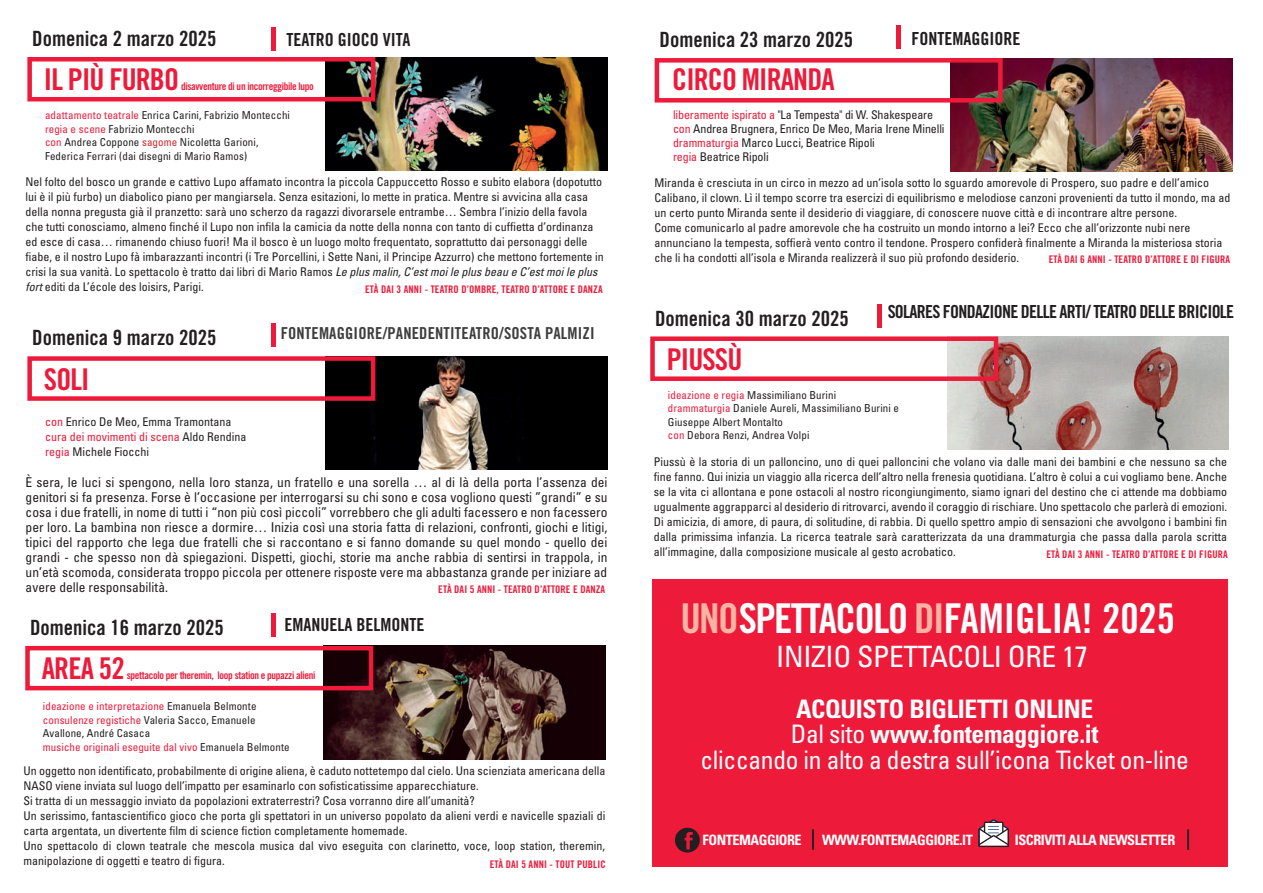
<style>
.page{position:relative;width:1263px;height:893px;background:#fff}
.page>*{position:absolute;margin:0;border:0;box-sizing:border-box;transform-origin:0 0}
.t1{font:41.1px "Trade Gothic LT Std Bd Cn 20";letter-spacing:-.04em;color:#fff}
.t2{font:30px "Trade Gothic LT Std Bd Cn 20";letter-spacing:-.03em;color:#ed1a3a}
.t3{font:condensed 29.4px "Univers LT Std";letter-spacing:-.01em;color:#fff}
.t4{font:condensed 25.5px/25.5px "Univers LT Std";letter-spacing:-.01em;color:#fff;text-align:center}
.t5{font:21px "Trade Gothic LT Std Bd Cn 20";color:#231f20}
.t6{font:18px "Trade Gothic LT Std Bd Cn 20";letter-spacing:-.04em;color:#231f20}
.t7{font:18px "Trade Gothic LT Std Bd Cn 20";color:#231f20}
.t8{font:16.5px "Trade Gothic LT Std Bd Cn 20";letter-spacing:.01em;color:#3e3e3f}
.t9{font:700 condensed 14.25px "Univers LT Std";letter-spacing:-.03em;color:#fff}
.t10{font:condensed 13.5px/15px "Univers LT Std";color:#231f20;text-align:justify}
.t11{font:condensed 12px/15px "Univers LT Std";color:#231f20}
.t12{font:condensed 10.95px/13.5px "Univers LT Std";letter-spacing:.01em;color:#231f20}
.t13{font:condensed 10.95px/13.5px "Univers LT Std";letter-spacing:.01em;color:#ed1a3a}
.t14{font:10.5px "Trade Gothic LT Std Bd Cn 20";letter-spacing:.01em;color:#ed1a3a}
.t15{font:10.5px "Trade Gothic LT Std Bd Cn 20";letter-spacing:-.03em;color:#ed1a3a}
.s1{color:#ed1a3a}
.s2{color:#d1232a}
.s3{font-style:italic}
.s4{color:#231f20}
.s5{color:#f9b4a6}
.s6{font-weight:700}
</style>
<div class="page">
<img style="left:950px;top:58px;width:282px;height:113px">
<img style="left:323px;top:646px;width:282px;height:113px">
<img style="left:948px;top:336px;width:280px;height:114px">
<img style="left:325px;top:57px;width:282px;height:113px">
<img style="left:325px;top:356px;width:282px;height:113px">
<div style="left:655px;top:58px;width:348px;height:45px;border:4px solid #ed1a3a"></div>
<div style="left:25px;top:646px;width:348px;height:44px;border:4px solid #ed1a3a"></div>
<div style="left:650px;top:336px;width:348px;height:45px;border:4px solid #ed1a3a"></div>
<div style="left:27px;top:57px;width:348px;height:44px;border:4px solid #ed1a3a"></div>
<div style="left:27px;top:356px;width:348px;height:45px;border:4px solid #ed1a3a"></div>
<div style="left:896px;top:25px;width:5px;height:24px;background:#ed1a3a"></div>
<div style="left:271px;top:27px;width:5px;height:24px;background:#ed1a3a"></div>
<div style="left:271px;top:613px;width:5px;height:24px;background:#ed1a3a"></div>
<hr style="left:877px;top:304px;width:4px;height:24px;background:#ed1a3a">
<div style="left:271px;top:323px;width:5px;height:24px;background:#ed1a3a"></div>
<div style="left:652px;top:579px;width:576px;height:287px;background:#ed1a3a"></div>
<svg style="left:978px;top:819px;width:31px;height:28px"></svg>
<hr style="left:812px;top:829px;width:2px;height:21px;background:#231f20">
<hr style="left:1187px;top:829px;width:2px;height:21px;background:#231f20">
<svg style="left:675px;top:828px;width:25px;height:25px"></svg>
<h3 class="t5" style="left:32px;top:26px;width:186px">Domenica 2 marzo 2025</h3>
<h3 class="t5" style="left:659px;top:27px;width:195px">Domenica 23 marzo 2025</h3>
<h3 class="t7" style="left:286px;top:28px;width:125px">TEATRO GIOCO VITA</h3>
<h3 class="t7" style="left:912px;top:27px;width:110px">FONTEMAGGIORE</h3>
<h2 class="t2" style="left:44px;top:62px;width:137px">IL PIÙ FURBO</h2>
<p class="t15" style="left:181px;top:80px;width:134px">disavventure di un incorreggibile lupo</p>
<p class="t12" style="left:45px;top:108px;width:247px"><span class="s1">adattamento teatrale</span> Enrica Carini, Fabrizio Montecchi <span class="s1">regia e scene</span> Fabrizio Montecchi<br><span class="s1">con</span> Andrea Coppone <span class="s2">sagome</span> Nicoletta Garioni, Federica Ferrari (dai disegni di Mario Ramos)</p>
<p class="t11" style="left:26px;top:174px;width:580px">Nel folto del bosco un grande e cattivo Lupo affamato incontra la piccola Cappuccetto Rosso e subito elabora (dopotutto lui è il più furbo) un diabolico piano per mangiarsela. Senza esitazioni, lo mette in pratica. Mentre si avvicina alla casa della nonna pregusta già il pranzetto: sarà uno scherzo da ragazzi divorarsele entrambe… Sembra l’inizio della favola che tutti conosciamo, almeno finché il Lupo non infila la camicia da notte della nonna con tanto di cuffietta d’ordinanza ed esce di casa… rimanendo chiuso fuori! Ma il bosco è un luogo molto frequentato, soprattutto dai personaggi delle fiabe, e il nostro Lupo fà imbarazzanti incontri (i Tre Porcellini, i Sette Nani, il Principe Azzurro) che mettono fortemente in crisi la sua vanità. Lo spettacolo è tratto dai libri di Mario Ramos <span class="s3">Le plus malin, C’est moi le plus beau e C’est moi le plus fort</span> editi da L’école des loisirs, Parigi.</p>
<p class="t14" style="left:365px;top:283px;width:239px">ETÀ DAI 3 ANNI - TEATRO D’OMBRE, TEATRO D’ATTORE E DANZA</p>
<h3 class="t5" style="left:32px;top:325px;width:186px">Domenica 9 marzo 2025</h3>
<h2 class="t2" style="left:44px;top:361px;width:47px">SOLI</h2>
<p class="t11" style="left:45px;top:414px;width:203px"><span class="s1">con</span> Enrico De Meo, Emma Tramontana <span class="s1">cura dei movimenti di scena</span> Aldo Rendina <span class="s1">regia</span> Michele Fiocchi</p>
<h3 class="t8" style="left:281px;top:323px;width:315px">FONTEMAGGIORE/PANEDENTITEATRO/SOSTA PALMIZI</h3>
<p class="t10" style="left:26px;top:474px;width:583px">È sera, le luci si spengono, nella loro stanza, un fratello e una sorella … al di là della porta l’assenza dei genitori si fa presenza. Forse è l’occasione per interrogarsi su chi sono e cosa vogliono questi ”grandi” e su cosa i due fratelli, in nome di tutti i “non più così piccoli” vorrebbero che gli adulti facessero e non facessero per loro. La bambina non riesce a dormire… Inizia così una storia fatta di relazioni, confronti, giochi e litigi, tipici del rapporto che lega due fratelli che si raccontano e si fanno domande su quel mondo - quello dei grandi - che spesso non dà spiegazioni. Dispetti, giochi, storie ma anche rabbia di sentirsi in trappola, in un’età scomoda, considerata troppo piccola per ottenere risposte vere ma abbastanza grande per iniziare ad avere delle responsabilità.</p>
<p class="t14" style="left:438px;top:583px;width:168px">ETÀ DAI 5 ANNI - TEATRO D’ATTORE E DANZA</p>
<h3 class="t5" style="left:30px;top:615px;width:195px">Domenica 16 marzo 2025</h3>
<h3 class="t7" style="left:284px;top:613px;width:141px">EMANUELA BELMONTE</h3>
<h2 class="t2" style="left:42px;top:650px;width:84px">AREA 52</h2>
<p class="t15" style="left:127px;top:669px;width:190px">spettacolo per theremin, loop station e pupazzi alieni</p>
<p class="t13" style="left:43px;top:700px;width:248px">ideazione e interpretazione <span class="s4">Emanuela Belmonte </span>consulenze registiche <span class="s4">Valeria Sacco, Emanuele Avallone, André Casaca<br></span>musiche originali eseguite dal vivo <span class="s4">Emanuela Belmonte</span></p>
<p class="t11" style="left:24px;top:763px;width:583px">Un oggetto non identificato, probabilmente di origine aliena, è caduto nottetempo dal cielo. Una scienziata americana della NASO viene inviata sul luogo dell’impatto per esaminarlo con sofisticatissime apparecchiature.<br>Si tratta di un messaggio inviato da popolazioni extraterrestri? Cosa vorranno dire all’umanità?<br>Un serissimo, fantascientifico gioco che porta gli spettatori in un universo popolato da alieni verdi e navicelle spaziali di carta argentata, un divertente film di science fiction completamente homemade.<br>Uno spettacolo di clown teatrale che mescola musica dal vivo eseguita con clarinetto, voce, loop station, theremin, manipolazione di oggetti e teatro di figura.</p>
<p class="t14" style="left:490px;top:857px;width:117px">ETÀ DAI 5 ANNI - TOUT PUBLIC</p>
<h2 class="t2" style="left:672px;top:61px;width:164px">CIRCO MIRANDA</h2>
<p class="t11" style="left:673px;top:107px;width:273px;line-height:14.2px"><span class="s1">liberamente ispirato a</span> "La Tempesta" di W. Shakespeare <span class="s1">con</span> Andrea Brugnera, Enrico De Meo, Maria Irene Minelli <span class="s1">drammaturgia</span> Marco Lucci, Beatrice Ripoli<br><span class="s1">regia</span> Beatrice Ripoli</p>
<p class="t11" style="left:655px;top:175px;width:577px">Miranda è cresciuta in un circo in mezzo ad un’isola sotto lo sguardo amorevole di Prospero, suo padre e dell’amico Calibano, il clown. Lì il tempo scorre tra esercizi di equilibrismo e melodiose canzoni provenienti da tutto il mondo, ma ad un certo punto Miranda sente il desiderio di viaggiare, di conoscere nuove città e di incontrare altre persone.<br>Come comunicarlo al padre amorevole che ha costruito un mondo intorno a lei? Ecco che all’orizzonte nubi nere annunciano la tempesta, soffierà vento contro il tendone. Prospero confiderà finalmente a Miranda la misteriosa storia che li ha condotti all’isola e Miranda realizzerà il suo più profondo desiderio.</p>
<p class="t14" style="left:1049px;top:253px;width:183px">ETÀ DAI 6 ANNI - TEATRO D’ATTORE E DI FIGURA</p>
<h3 class="t5" style="left:655px;top:305px;width:195px">Domenica 30 marzo 2025</h3>
<h2 class="t2" style="left:667px;top:341px;width:77px">PIUSSÙ</h2>
<h3 class="t6" style="left:888px;top:301px;width:348px">SOLARES FONDAZIONE DELLE ARTI/ TEATRO DELLE BRICIOLE</h3>
<p class="t12" style="left:668px;top:388px;width:233px"><span class="s1">ideazione e regia</span> Massimiliano Burini <span class="s1">drammaturgia</span> Daniele Aureli, Massimiliano Burini e Giuseppe Albert Montalto<br><span class="s1">con</span> Debora Renzi, Andrea Volpi</p>
<p class="t11" style="left:654px;top:454px;width:575px;text-align:justify">Piussù è la storia di un palloncino, uno di quei palloncini che volano via dalle mani dei bambini e che nessuno sa che fine fanno. Qui inizia un viaggio alla ricerca dell’altro nella frenesia quotidiana. L’altro è colui a cui vogliamo bene. Anche se la vita ci allontana e pone ostacoli al nostro ricongiungimento, siamo ignari del destino che ci attende ma dobbiamo ugualmente aggrapparci al desiderio di ritrovarci, avendo il coraggio di rischiare. Uno spettacolo che parlerà di emozioni.<br>Di amicizia, di amore, di paura, di solitudine, di rabbia. Di quello spettro ampio di sensazioni che avvolgono i bambini fin dalla primissima infanzia. La ricerca teatrale sarà caratterizzata da una drammaturgia che passa dalla parola scritta all’immagine, dalla composizione musicale al gesto acrobatico.</p>
<p class="t14" style="left:1046px;top:548px;width:183px">ETÀ DAI 3 ANNI - TEATRO D’ATTORE E DI FIGURA</p>
<h1 class="t1" style="left:680px;top:593px;width:496px"><span class="s5">UNO</span>SPETTACOLO <span class="s5">DI</span>FAMIGLIA! 2025</h1>
<h3 class="t3" style="left:776px;top:638px;width:313px">INIZIO SPETTACOLI ORE 17</h3>
<h3 class="t4" style="left:700px;top:696px;width:490px"><span class="s6">ACQUISTO BIGLIETTI ONLINE<br></span>Dal sito <span class="s6">www.fontemaggiore.it<br></span>cliccando in alto a destra sull’icona Ticket on-line</h3>
<p class="t9" style="left:703px;top:831px;width:101px">FONTEMAGGIORE</p>
<p class="t9" style="left:822px;top:831px;width:152px">WWW.FONTEMAGGIORE.IT</p>
<p class="t9" style="left:1015px;top:831px;width:162px">ISCRIVITI ALLA NEWSLETTER</p>
</div>
